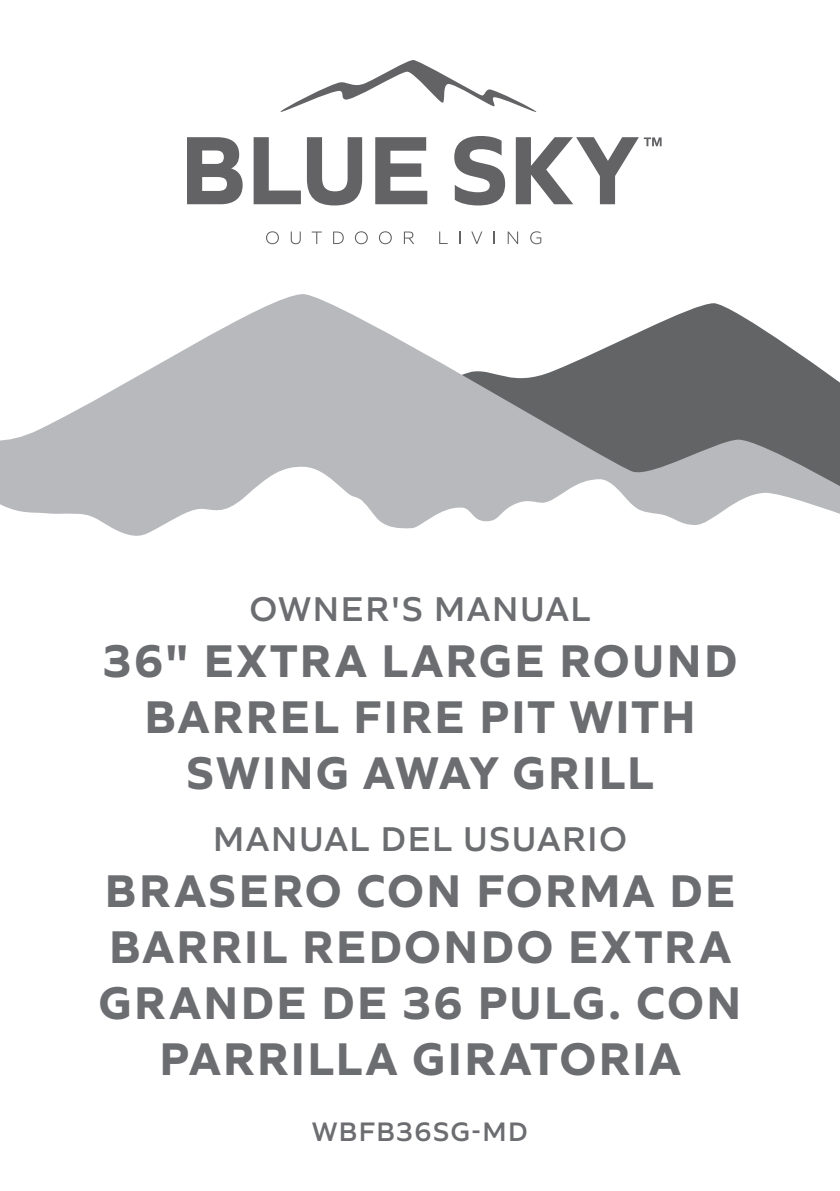
<style>
.page{position:relative;width:840px;height:1191px;background:#fff}
.page>*{position:absolute;margin:0;border:0;box-sizing:border-box;transform-origin:0 0}
.t1{font:700 48px/56px "Quiet Sans";letter-spacing:.055em;color:#6c6d70;text-align:center}
.t2{font:600 36px "Quiet Sans";letter-spacing:.055em;color:#6c6d70}
.t3{font:600 28px "Quiet Sans";letter-spacing:.055em;color:#6c6d70}
</style>
<div class="page">
<svg style="left:0;top:294px;width:839px;height:147px"></svg>
<svg style="left:0;top:441px;width:839px;height:95px;fill:#b8b9bc"></svg>
<svg style="left:280px;top:60px;width:257px;height:52px"></svg>
<svg style="left:187px;top:137px;width:55px;height:67px"></svg>
<svg style="left:253px;top:137px;width:48px;height:67px"></svg>
<svg style="left:307px;top:137px;width:55px;height:68px"></svg>
<svg style="left:375px;top:137px;width:52px;height:67px"></svg>
<svg style="left:454px;top:136px;width:51px;height:69px"></svg>
<svg style="left:266px;top:231px;width:13px;height:13px"></svg>
<svg style="left:290px;top:231px;width:10px;height:13px"></svg>
<svg style="left:311px;top:231px;width:10px;height:13px"></svg>
<svg style="left:333px;top:231px;width:10px;height:13px"></svg>
<svg style="left:354px;top:231px;width:13px;height:13px"></svg>
<svg style="left:378px;top:231px;width:13px;height:13px"></svg>
<svg style="left:403px;top:231px;width:11px;height:13px"></svg>
<svg style="left:439px;top:231px;width:8px;height:13px"></svg>
<svg style="left:459px;top:231px;width:1px;height:13px"></svg>
<svg style="left:471px;top:231px;width:11px;height:13px"></svg>
<svg style="left:493px;top:231px;width:1px;height:13px"></svg>
<svg style="left:507px;top:231px;width:11px;height:13px"></svg>
<svg style="left:530px;top:231px;width:11px;height:13px"></svg>
<svg style="left:515px;top:137px;width:146px;height:67px"></svg>
<p class="t2" style="left:249px;top:582px;width:342px">OWNER'S MANUAL</p>
<p class="t1" style="left:103px;top:629px;width:635px">36" EXTRA LARGE ROUND<br>BARREL FIRE PIT WITH<br>SWING AWAY GRILL</p>
<p class="t2" style="left:213px;top:811px;width:415px">MANUAL DEL USUARIO</p>
<p class="t1" style="left:99px;top:858px;width:643px">BRASERO CON FORMA DE<br>BARRIL REDONDO EXTRA<br>GRANDE DE 36 PULG. CON<br>PARRILLA GIRATORIA</p>
<p class="t3" style="left:312px;top:1110px;width:217px">WBFB36SG-MD</p>
</div>
